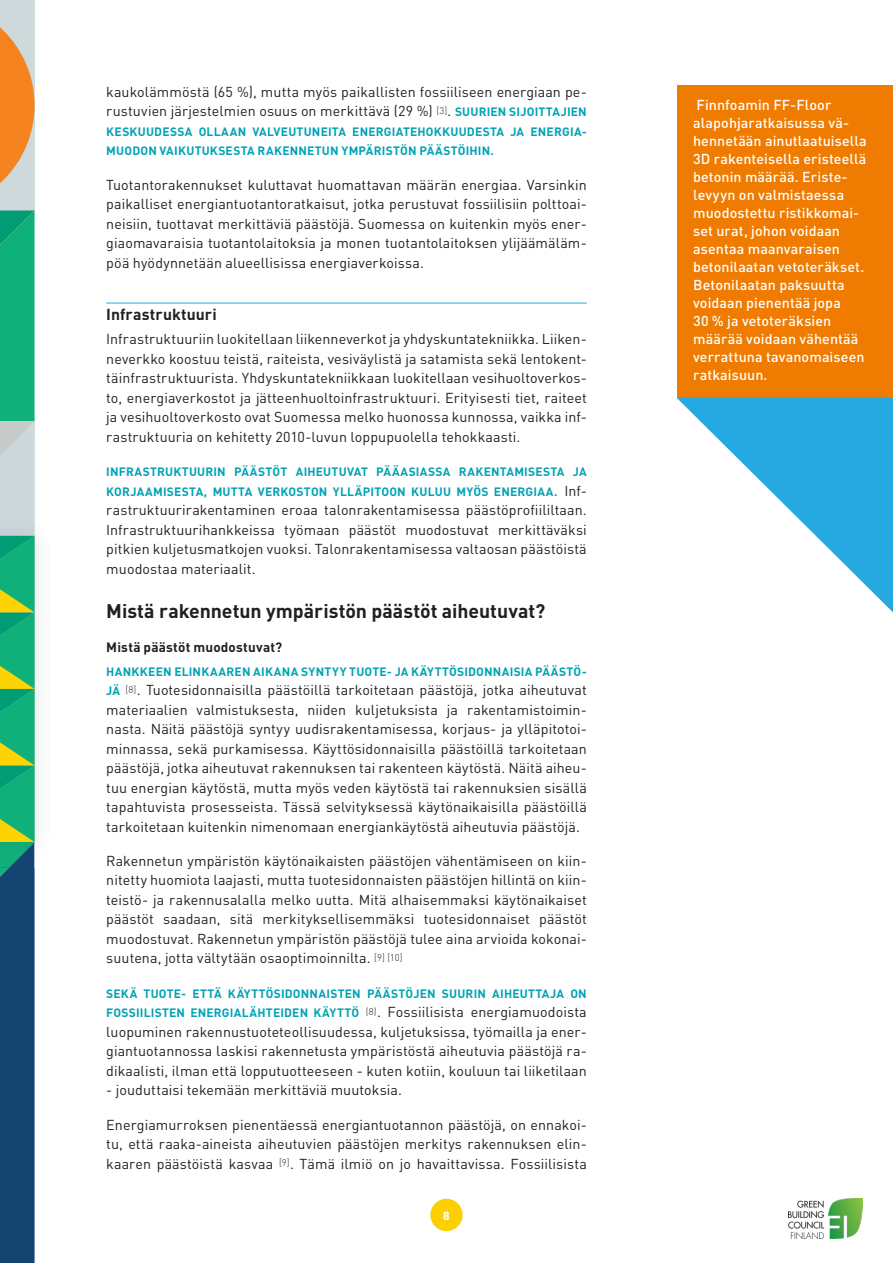
<style>
.page{position:relative;width:893px;height:1263px;background:#fff}
.page>*{position:absolute;margin:0;border:0;box-sizing:border-box;transform-origin:0 0}
.Väliotsikko{font:700 19.5px "DIN";letter-spacing:-.005em;color:#231f20}
.PIKKU_VÄLIOTSIKKO{font:700 15.75px "DIN";letter-spacing:.005em;color:#231f20}
.LEIPIS{font:14.25px/19.5px "DIN";letter-spacing:.005em;color:#231f20;text-align:justify}
.NOSTO_VALK{font:500 14.25px/18px "DIN";letter-spacing:.005em;color:#fff}
.Väliotsikko-2{font:700 13.5px "DIN";letter-spacing:.015em;color:#231f20}
.LEIPIS-2{font:700 12px/19.5px "DIN";letter-spacing:.015em;color:#00a3b5}
.t1{font:700 12px "DIN2014";color:#fff}
.s1{font-weight:700;font-size:12px;color:#00a3b5}
.s2{font-weight:400;font-size:14.25px;color:#231f20}
</style>
<div class="page">
<div style="left:430px;top:1199px;width:33px;height:32px;background:#fcd000;border-radius:50%"></div>
<svg style="left:0;top:0;width:35px;height:1263px;background:#4f927c"></svg>
<img style="left:788px;top:1198px;width:74px;height:40px">
<hr style="left:106px;top:303px;width:481px;height:1px;background:#26a8e0">
<div style="left:677px;top:85px;width:216px;height:313px;background:#ef7b00"></div>
<svg style="left:677px;top:398px;width:216px;height:214px"></svg>
<p class="LEIPIS" style="left:106px;top:81px;width:482px">kaukolämmöstä (65 %), mutta myös paikallisten fossiiliseen energiaan pe&shy;rustuvien järjestelmien osuus on merkittävä (29 %) <sup>[3]</sup>. <span class="s1">SUURIEN SIJOITTAJIEN</span></p>
<p class="LEIPIS-2" style="left:106px;top:121px;width:482px">KESKUUDESSA OLLAAN VALVEUTUNEITA ENERGIATEHOKKUUDESTA JA ENERGIA-<br>MUODON VAIKUTUKSESTA RAKENNETUN YMPÄRISTÖN PÄÄSTÖIHIN.</p>
<p class="LEIPIS" style="left:106px;top:174px;width:482px">Tuotantorakennukset kuluttavat huomattavan määrän energiaa. Varsinkin paikalliset energiantuotantoratkaisut, jotka perustuvat fossiilisiin polttoai&shy;neisiin, tuottavat merkittäviä päästöjä. Suomessa on kuitenkin myös ener&shy;giaomavaraisia tuotantolaitoksia ja monen tuotantolaitoksen ylijäämäläm&shy;pöä hyödynnetään alueellisissa energiaverkoissa.</p>
<p class="PIKKU_VÄLIOTSIKKO" style="left:106px;top:304px;width:112px">Infrastruktuuri</p>
<p class="LEIPIS" style="left:106px;top:329px;width:482px">Infrastruktuuriin luokitellaan liikenneverkot ja yhdyskuntatekniikka. Liiken&shy;neverkko koostuu teistä, raiteista, vesiväylistä ja satamista sekä lentokent&shy;täinfrastruktuurista. Yhdyskuntatekniikkaan luokitellaan vesihuoltoverkos&shy;to, energiaverkostot ja jätteenhuoltoinfrastruktuuri. Erityisesti tiet, raiteet ja vesihuoltoverkosto ovat Suomessa melko huonossa kunnossa, vaikka inf&shy;rastruktuuria on kehitetty 2010-luvun loppupuolella tehokkaasti.</p>
<p class="LEIPIS-2" style="left:106px;top:461px;width:482px">INFRASTRUKTUURIN PÄÄSTÖT AIHEUTUVAT PÄÄASIASSA RAKENTAMISESTA JA<br>KORJAAMISESTA, MUTTA VERKOSTON YLLÄPITOON KULUU MYÖS ENERGIAA. <span class="s2">Inf-</span></p>
<p class="LEIPIS" style="left:106px;top:500px;width:482px">rastruktuurirakentaminen eroaa talonrakentamisessa päästöprofiililtaan.<br>Infrastruktuurihankkeissa työmaan päästöt muodostuvat merkittäväksi pitkien kuljetusmatkojen vuoksi. Talonrakentamisessa valtaosan päästöistä muodostaa materiaalit.</p>
<p class="Väliotsikko" style="left:106px;top:598px;width:441px">Mistä rakennetun ympäristön päästöt aiheutuvat?</p>
<p class="Väliotsikko-2" style="left:106px;top:638px;width:178px">Mistä päästöt muodostuvat?</p>
<p class="LEIPIS-2" style="left:106px;top:661px;width:482px">HANKKEEN ELINKAAREN AIKANA SYNTYY TUOTE- JA KÄYTTÖSIDONNAISIA PÄÄSTÖ-</p>
<p class="LEIPIS" style="left:106px;top:680px;width:482px"><span class="s1">JÄ</span> <sup>[8]</sup>. Tuotesidonnaisilla päästöillä tarkoitetaan päästöjä, jotka aiheutuvat materiaalien valmistuksesta, niiden kuljetuksista ja rakentamistoimin&shy;nasta. Näitä päästöjä syntyy uudisrakentamisessa, korjaus- ja ylläpitotoi&shy;minnassa, sekä purkamisessa. Käyttösidonnaisilla päästöillä tarkoitetaan päästöjä, jotka aiheutuvat rakennuksen tai rakenteen käytöstä. Näitä aiheu&shy;tuu energian käytöstä, mutta myös veden käytöstä tai rakennuksien sisällä tapahtuvista prosesseista. Tässä selvityksessä käytönaikaisilla päästöillä tarkoitetaan kuitenkin nimenomaan energiankäytöstä aiheutuvia päästöjä.</p>
<p class="LEIPIS" style="left:106px;top:851px;width:482px">Rakennetun ympäristön käytönaikaisten päästöjen vähentämiseen on kiin&shy;nitetty huomiota laajasti, mutta tuotesidonnaisten päästöjen hillintä on kiin&shy;teistö- ja rakennusalalla melko uutta. Mitä alhaisemmaksi käytönaikaiset päästöt saadaan, sitä merkityksellisemmäksi tuotesidonnaiset päästöt muodostuvat. Rakennetun ympäristön päästöjä tulee aina arvioida kokonai&shy;suutena, jotta vältytään osaoptimoinnilta. <sup>[9]</sup> <sup>[10]</sup></p>
<p class="LEIPIS-2" style="left:106px;top:983px;width:482px">SEKÄ TUOTE- ETTÄ KÄYTTÖSIDONNAISTEN PÄÄSTÖJEN SUURIN AIHEUTTAJA ON<br>FOSSIILISTEN ENERGIALÄHTEIDEN KÄYTTÖ <sup>(8)</sup><span class="s2">. Fossiilisista energiamuodoista</span></p>
<p class="LEIPIS" style="left:106px;top:1022px;width:482px">luopuminen rakennustuoteteollisuudessa, kuljetuksissa, työmailla ja ener&shy;giantuotannossa laskisi rakennetusta ympäristöstä aiheutuvia päästöjä ra&shy;dikaalisti, ilman että lopputuotteeseen - kuten kotiin, kouluun tai liiketilaan</p>
<p class="LEIPIS" style="left:106px;top:1080px;width:297px">- jouduttaisi tekemään merkittäviä muutoksia.</p>
<p class="LEIPIS" style="left:106px;top:1114px;width:482px">Energiamurroksen pienentäessä energiantuotannon päästöjä, on ennakoi&shy;tu, että raaka-aineista aiheutuvien päästöjen merkitys rakennuksen elin&shy;kaaren päästöistä kasvaa <sup>[9]</sup>. Tämä ilmiö on jo havaittavissa. Fossiilisista</p>
<p class="t1" style="left:443px;top:1208px;width:8px">8</p>
<p class="NOSTO_VALK" style="left:693px;top:95px;width:175px">Finnfoamin FF-Floor alapohjaratkaisussa vä&shy;hennetään ainutlaatuisella<br>3D rakenteisella eristeellä betonin määrää. Eriste&shy;levyyn on valmistaessa muodostettu ristikkomai&shy;set urat, johon voidaan asentaa maanvaraisen betonilaatan vetoteräkset.<br>Betonilaatan paksuutta voidaan pienentää jopa<br>30 % ja vetoteräksien määrää voidaan vähentää verrattuna tavanomaiseen ratkaisuun.</p>
</div>
